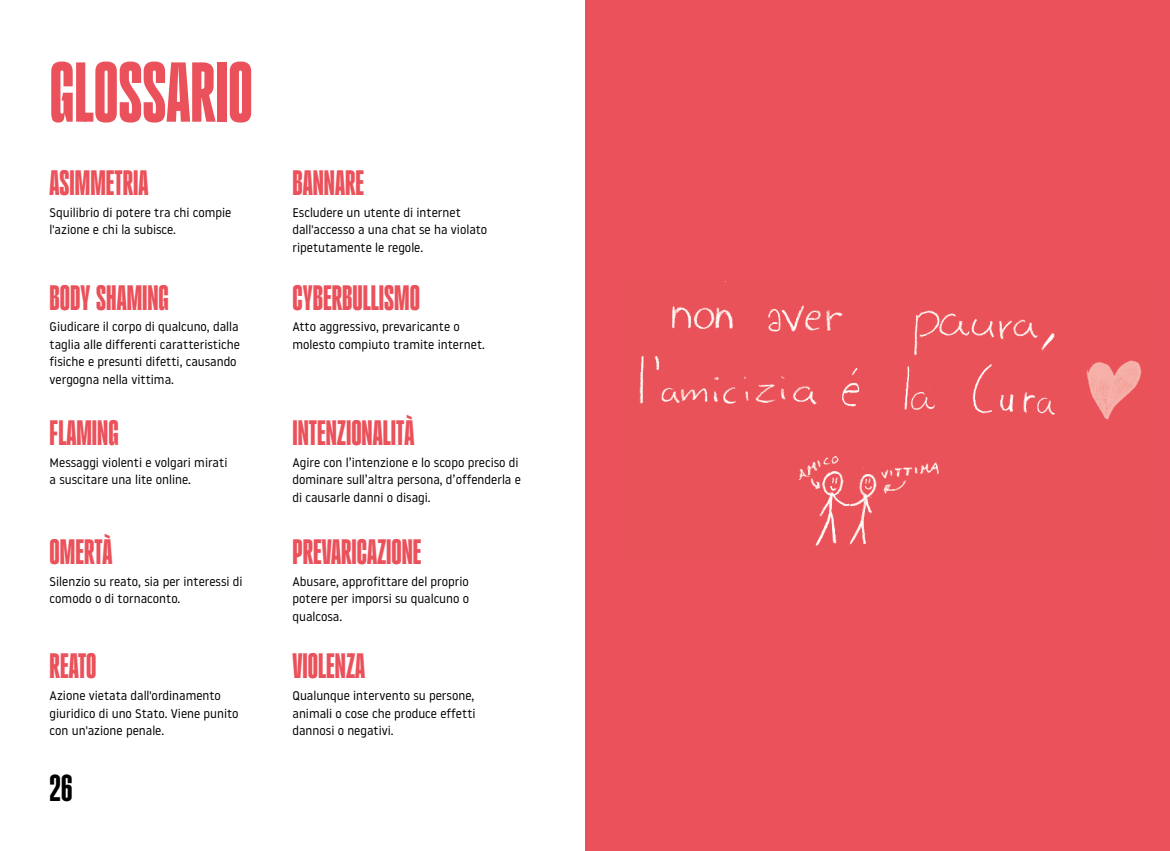
<style>
.page{position:relative;width:1170px;height:851px;background:#fff}
.page>*{position:absolute;margin:0;border:0;box-sizing:border-box;transform-origin:0 0}
.t1{font:90px "Gazzetta";color:#ea515a}
.t2{font:37.5px "Gazzetta";color:#ea515a}
.t3{font:37.5px "Bulevar";color:#000}
.t4{font:12.5px/17.5px "Noway";color:#000}
</style>
<div class="page">
<div style="left:585px;top:0;width:584px;height:850px;background:#ea515a"></div>
<img style="left:639px;top:281px;width:503px;height:265px">
<h1 class="t1" style="left:50px;top:47px;width:205px">GLOSSARIO</h1>
<h2 class="t2" style="left:50px;top:164px;width:100px">ASIMMETRIA</h2>
<h2 class="t2" style="left:292px;top:164px;width:73px">BANNARE</h2>
<p class="t4" style="left:50px;top:203px;width:183px">Squilibrio di potere tra chi compie l'azione e chi la subisce.</p>
<p class="t4" style="left:292px;top:203px;width:196px">Escludere un utente di internet dall'accesso a una chat se ha violato ripetutamente le regole.</p>
<h2 class="t2" style="left:50px;top:278px;width:121px">BODY SHAMING</h2>
<h2 class="t2" style="left:292px;top:278px;width:129px">CYBERBULLISMO</h2>
<p class="t4" style="left:50px;top:318px;width:192px">Giudicare il corpo di qualcuno, dalla taglia alle differenti caratteristiche fisiche e presunti difetti, causando vergogna nella vittima.</p>
<p class="t4" style="left:292px;top:318px;width:194px">Atto aggressivo, prevaricante o molesto compiuto tramite internet.</p>
<h2 class="t2" style="left:50px;top:414px;width:70px">FLAMING</h2>
<h2 class="t2" style="left:292px;top:414px;width:123px">INTENZIONALITÀ</h2>
<p class="t4" style="left:50px;top:453px;width:179px">Messaggi violenti e volgari mirati a suscitare una lite online.</p>
<p class="t4" style="left:292px;top:453px;width:230px">Agire con l’intenzione e lo scopo preciso di dominare sull’altra persona, d’offenderla e di causarle danni o disagi.</p>
<h2 class="t2" style="left:50px;top:532px;width:64px">OMERTÀ</h2>
<h2 class="t2" style="left:292px;top:532px;width:131px">PREVARICAZIONE</h2>
<p class="t4" style="left:50px;top:572px;width:194px">Silenzio su reato, sia per interessi di comodo o di tornaconto.</p>
<p class="t4" style="left:292px;top:572px;width:178px;text-align:justify">Abusare, approfittare del proprio potere per imporsi su qualcuno o qualcosa.</p>
<h2 class="t2" style="left:50px;top:647px;width:48px">REATO</h2>
<h2 class="t2" style="left:292px;top:647px;width:74px">VIOLENZA</h2>
<p class="t4" style="left:50px;top:686px;width:190px">Azione vietata dall'ordinamento giuridico di uno Stato. Viene punito con un'azione penale.</p>
<p class="t4" style="left:292px;top:686px;width:184px;text-align:justify">Qualunque intervento su persone, animali o cose che produce effetti dannosi o negativi.</p>
<h2 class="t3" style="left:50px;top:767px;width:24px">26</h2>
</div>
